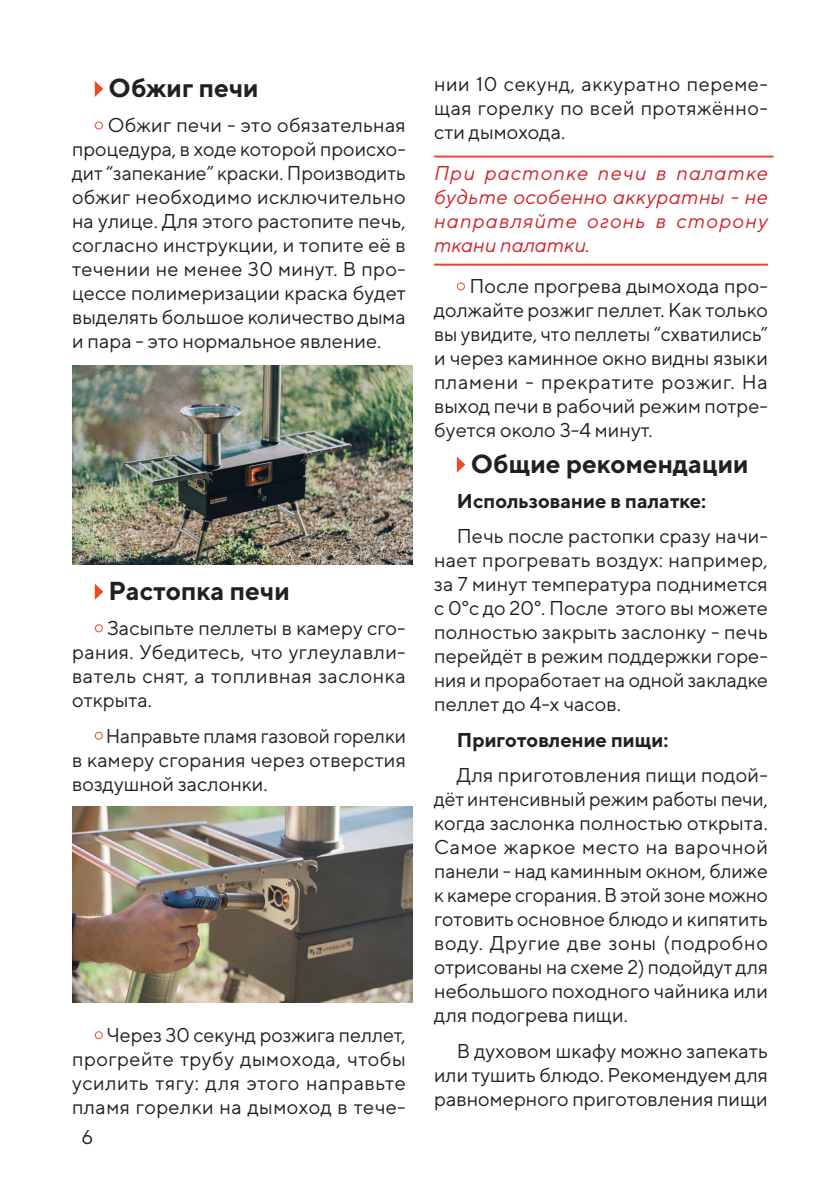
<style>
.page{position:relative;width:840px;height:1191px;background:#fff}
.page>*{position:absolute;margin:0;border:0;box-sizing:border-box;transform-origin:0 0}
.Заголовок_по_колонка{font:700 26px "TT Norms";color:#231f20}
.Базовый_по_колонкам{font:20px/24px "TT Norms";color:#231f20;text-align:justify}
.Выноска_факт{font:italic 20px/24px "TT Norms";letter-spacing:.04em;color:#d1232a;text-align:justify}
.Базовый_по_колонкам-2{font:700 20px "TT Norms";color:#231f20}
</style>
<div class="page">
<svg style="left:95px;top:81px;width:8px;height:16px"></svg>
<div style="left:95px;top:121px;width:8px;height:8px;border:1px solid #e94b2c;border-radius:50%"></div>
<svg style="left:95px;top:584px;width:8px;height:16px"></svg>
<div style="left:95px;top:624px;width:8px;height:8px;border:1px solid #e94b2c;border-radius:50%"></div>
<div style="left:95px;top:731px;width:8px;height:8px;border:1px solid #e94b2c;border-radius:50%"></div>
<div style="left:95px;top:1031px;width:8px;height:8px;border:1px solid #e94b2c;border-radius:50%"></div>
<hr style="left:434px;top:156px;width:339px;height:2px;background:#e94b2c">
<hr style="left:434px;top:264px;width:333px;height:2px;background:#de4a2a">
<div style="left:456px;top:282px;width:8px;height:8px;border:1px solid #e94b2c;border-radius:50%"></div>
<svg style="left:456px;top:456px;width:9px;height:17px"></svg>
<img style="left:72px;top:366px;width:340px;height:198px">
<img style="left:72px;top:806px;width:340px;height:196px">
<p class="Заголовок_по_колонка" style="left:109px;top:71px;width:152px">Обжиг печи</p>
<p class="Базовый_по_колонкам" style="left:72px;top:113px;width:335px;text-indent:36px">Обжиг печи - это обязательная процедура, в ходе которой происхо&shy;дит “запекание” краски. Производить обжиг необходимо исключительно на улице. Для этого растопите печь, согласно инструкции, и топите её в течении не менее 30 минут. В про&shy;цессе полимеризации краска будет выделять большое количество дыма и пара - это нормальное явление.</p>
<p class="Заголовок_по_колонка" style="left:109px;top:574px;width:183px">Растопка печи</p>
<p class="Базовый_по_колонкам" style="left:72px;top:616px;width:335px;text-indent:35px">Засыпьте пеллеты в камеру сго&shy;рания. Убедитесь, что углеулавли&shy;ватель снят, а топливная заслонка открыта.</p>
<p class="Базовый_по_колонкам" style="left:72px;top:723px;width:335px;text-indent:34px">Направьте пламя газовой горелки в камеру сгорания через отверстия воздушной заслонки.</p>
<p class="Базовый_по_колонкам" style="left:72px;top:1022px;width:335px;text-indent:34px">Через 30 секунд розжига пеллет, прогрейте трубу дымохода, чтобы усилить тягу: для этого направьте пламя горелки на дымоход в тече-</p>
<p class="Базовый_по_колонкам" style="left:82px;top:1124px;width:13px">6</p>
<p class="Базовый_по_колонкам" style="left:434px;top:72px;width:335px">нии 10 секунд, аккуратно переме&shy;щая горелку по всей протяжённо&shy;сти дымохода.</p>
<p class="Выноска_факт" style="left:434px;top:161px;width:335px">При растопке печи в палатке будьте особенно аккуратны - не направляйте огонь в сторону ткани палатки.</p>
<p class="Базовый_по_колонкам" style="left:434px;top:274px;width:335px;text-indent:35px">После прогрева дымохода про&shy;должайте розжиг пеллет. Как только вы увидите, что пеллеты “схватились” и через каминное окно видны языки пламени - прекратите розжиг. На выход печи в рабочий режим потре&shy;буется около 3-4 минут.</p>
<p class="Заголовок_по_колонка" style="left:470px;top:447px;width:279px">Общие рекомендации</p>
<p class="Базовый_по_колонкам-2" style="left:456px;top:488px;width:251px">Использование в палатке:</p>
<p class="Базовый_по_колонкам" style="left:434px;top:524px;width:335px;text-indent:23px">Печь после растопки сразу начи&shy;нает прогревать воздух: например, за 7 минут температура поднимется с 0°с до 20╕°. После этого вы можете полностью закрыть заслонку - печь перейдёт в режим поддержки горе&shy;ния и проработает на одной закладке пеллет до 4-х часов.</p>
<p class="Базовый_по_колонкам-2" style="left:456px;top:727px;width:213px">Приготовление пищи:</p>
<p class="Базовый_по_колонкам" style="left:434px;top:762px;width:335px;text-indent:23px">Для приготовления пищи подой&shy;дёт интенсивный режим работы печи, когда заслонка полностью открыта.<br>Самое жаркое место на варочной панели - над каминным окном, ближе к камере сгорания. В этой зоне можно готовить основное блюдо и кипятить воду. Другие две зоны (подробно отрисованы на схеме 2) подойдут для небольшого походного чайника или для подогрева пищи.</p>
<p class="Базовый_по_колонкам" style="left:434px;top:1038px;width:335px;text-indent:23px">В духовом шкафу можно запекать или тушить блюдо. Рекомендуем для равномерного приготовления пищи</p>
</div>
